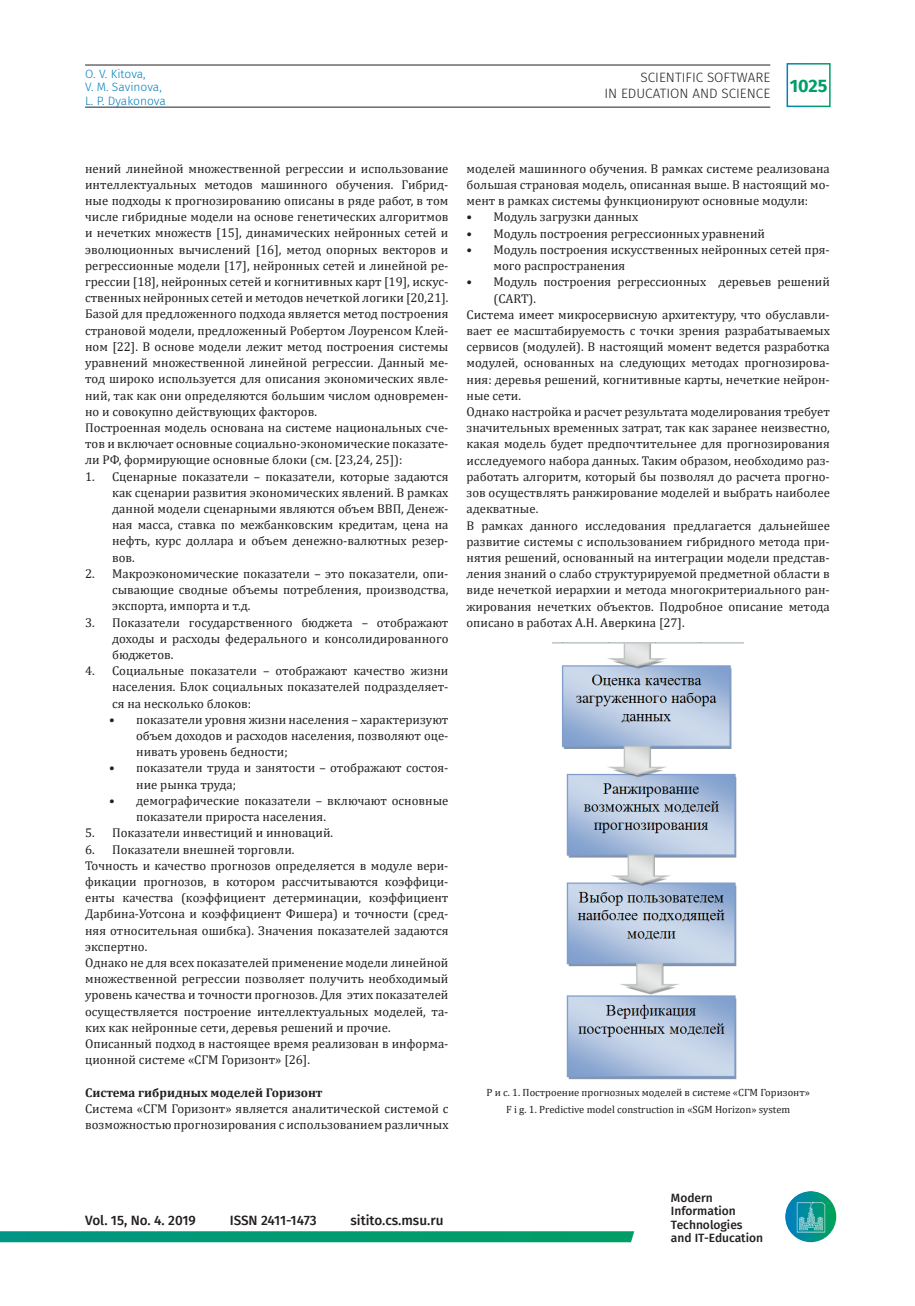
<style>
.page{position:relative;width:915px;height:1306px;background:#fff}
.page>*{position:absolute;margin:0;border:0;box-sizing:border-box;transform-origin:0 0}
.t1{font:700 18px "Fira Sans";color:#009e67}
.t2{font:500 13.5px "Fira Sans";color:#231f20}
.t3{font:300 13.5px/16.2px "Fira Sans";color:#231f20;text-align:right}
.t4{font:12.75px/16.2px "Cambria";color:#231f20}
.t5{font:700 12.75px "Cambria";color:#231f20}
.t6{font:500 12px/13.5px "Fira Sans";color:#231f20}
.t7{font:300 12px/13.5px "Fira Sans";color:#0080bf}
.t8{font:10.5px/16.2px "Cambria";color:#231f20;text-align:center}
</style>
<div class="page">
<div style="left:786px;top:63px;width:44px;height:44px;border:2px solid #fff"></div>
<hr style="left:85px;top:65px;width:685px;height:1px;background:#231f20">
<hr style="left:85px;top:107px;width:685px;height:1px;background:#231f20">
<img style="left:784px;top:1191px;width:52px;height:51px;border-radius:26px">
<svg style="left:0;top:1231px;width:634px;height:11px;background:#069d76"></svg>
<img style="left:552px;top:642px;width:191px;height:438px">
<p class="t7" style="left:85px;top:67px;width:82px">O. V. Kitova,<br>V. M. Savinova,<br>L. P. Dyakonova</p>
<p class="t3" style="left:604px;top:69px;width:167px">SCIENTIFIC SOFTWARE<br>IN EDUCATION AND SCIENCE</p>
<h1 class="t1" style="left:789px;top:71px;width:39px">1025</h1>
<p class="t4" style="left:85px;top:160px;width:365px">нений линейной множественной регрессии и использование интеллектуальных методов машинного обучения. Гибрид&shy;ные подходы к прогнозированию описаны в ряде работ, в том числе гибридные модели на основе генетических алгоритмов и нечетких множеств [15], динамических нейронных сетей и эволюционных вычислений [16], метод опорных векторов и регрессионные модели [17], нейронных сетей и линейной ре&shy;грессии [18], нейронных сетей и когнитивных карт [19], искус&shy;ственных нейронных сетей и методов нечеткой логики [20,21].<br>Базой для предложенного подхода является метод построения страновой модели, предложенный Робертом Лоуренсом Клей&shy;ном [22]. В основе модели лежит метод построения системы уравнений множественной линейной регрессии. Данный ме&shy;тод широко используется для описания экономических явле&shy;ний, так как они определяются большим числом одновремен&shy;но и совокупно действующих факторов.<br>Построенная модель основана на системе национальных сче&shy;тов и включает основные социально-экономические показате&shy;ли РФ, формирующие основные блоки (см. [23,24, 25]):</p>
<p class="t4" style="left:112px;top:468px;width:338px;text-align:justify;text-indent:-27px">1. Сценарные показатели – показатели, которые задаются как сценарии развития экономических явлений. В рамках данной модели сценарными являются объем ВВП, Денеж&shy;ная масса, ставка по межбанковским кредитам, цена на нефть, курс доллара и объем денежно-валютных резер&shy;вов.</p>
<p class="t4" style="left:112px;top:565px;width:338px;text-align:justify;text-indent:-27px">2. Макроэкономические показатели – это показатели, опи&shy;сывающие сводные объемы потребления, производства, экспорта, импорта и т.д.</p>
<p class="t4" style="left:112px;top:614px;width:338px;text-align:justify;text-indent:-27px">3. Показатели государственного бюджета – отображают доходы и расходы федерального и консолидированного бюджетов.</p>
<p class="t4" style="left:112px;top:662px;width:338px;text-align:justify;text-indent:-27px">4. Социальные показатели – отображают качество жизни населения. Блок социальных показателей подразделяет&shy;ся на несколько блоков:</p>
<p class="t4" style="left:136px;top:711px;width:314px;text-align:justify;text-indent:-27px">• показатели уровня жизни населения – характеризуют объем доходов и расходов населения, позволяют оце&shy;нивать уровень бедности;</p>
<p class="t4" style="left:136px;top:760px;width:314px;text-indent:-27px">• показатели труда и занятости – отображают состоя&shy;ние рынка труда;</p>
<p class="t4" style="left:136px;top:792px;width:314px;text-indent:-27px">• демографические показатели – включают основные показатели прироста населения.</p>
<p class="t4" style="left:85px;top:824px;width:249px">5. Показатели инвестиций и инноваций.</p>
<p class="t4" style="left:85px;top:841px;width:365px">6. Показатели внешней торговли.<br>Точность и качество прогнозов определяется в модуле вери&shy;фикации прогнозов, в котором рассчитываются коэффици&shy;енты качества (коэффициент детерминации, коэффициент Дарбина-Уотсона и коэффициент Фишера) и точности (сред&shy;няя относительная ошибка). Значения показателей задаются экспертно.<br>Однако не для всех показателей применение модели линейной множественной регрессии позволяет получить необходимый уровень качества и точности прогнозов. Для этих показателей осуществляется построение интеллектуальных моделей, та&shy;ких как нейронные сети, деревья решений и прочие.<br>Описанный подход в настоящее время реализован в информа&shy;ционной системе «СГМ Горизонт» [26].</p>
<p class="t5" style="left:85px;top:1083px;width:239px">Система гибридных моделей Горизонт</p>
<p class="t4" style="left:85px;top:1100px;width:365px">Система «СГМ Горизонт» является аналитической системой с возможностью прогнозирования с использованием различных</p>
<p class="t4" style="left:466px;top:160px;width:365px;text-align:justify">моделей машинного обучения. В рамках системе реализована большая страновая модель, описанная выше. В настоящий мо&shy;мент в рамках системы функционируют основные модули:</p>
<p class="t4" style="left:466px;top:209px;width:173px">• Модуль загрузки данных</p>
<p class="t4" style="left:466px;top:225px;width:300px">• Модуль построения регрессионных уравнений</p>
<p class="t4" style="left:493px;top:241px;width:338px;text-indent:-27px">• Модуль построения искусственных нейронных сетей пря&shy;мого распространения</p>
<p class="t4" style="left:466px;top:274px;width:365px">• Модуль построения регрессионных деревьев решений</p>
<p class="t4" style="left:493px;top:290px;width:44px">(CART).</p>
<p class="t4" style="left:466px;top:306px;width:365px">Система имеет микросервисную архитектуру, что обуславли-</p>
<p class="t4" style="left:466px;top:322px;width:365px">вает ее масштабируемость с точки зрения разрабатываемых</p>
<p class="t4" style="left:466px;top:339px;width:365px">сервисов (модулей). В настоящий момент ведется разработка</p>
<p class="t4" style="left:466px;top:355px;width:365px">модулей, основанных на следующих методах прогнозирова-</p>
<p class="t4" style="left:466px;top:371px;width:365px">ния: деревья решений, когнитивные карты, нечеткие нейрон-</p>
<p class="t4" style="left:466px;top:387px;width:56px">ные сети.</p>
<p class="t4" style="left:466px;top:403px;width:365px">Однако настройка и расчет результата моделирования требует</p>
<p class="t4" style="left:466px;top:420px;width:365px">значительных временных затрат, так как заранее неизвестно,</p>
<p class="t4" style="left:466px;top:436px;width:365px">какая модель будет предпочтительнее для прогнозирования</p>
<p class="t4" style="left:466px;top:452px;width:365px">исследуемого набора данных. Таким образом, необходимо раз-</p>
<p class="t4" style="left:466px;top:468px;width:365px">работать алгоритм, который бы позволял до расчета прогно-</p>
<p class="t4" style="left:466px;top:484px;width:365px">зов осуществлять ранжирование моделей и выбрать наиболее</p>
<p class="t4" style="left:466px;top:501px;width:73px">адекватные.</p>
<p class="t4" style="left:466px;top:517px;width:365px">В рамках данного исследования предлагается дальнейшее</p>
<p class="t4" style="left:466px;top:533px;width:365px">развитие системы с использованием гибридного метода при-</p>
<p class="t4" style="left:466px;top:549px;width:365px">нятия решений, основанный на интеграции модели представ-</p>
<p class="t4" style="left:466px;top:565px;width:365px">ления знаний о слабо структурируемой предметной области в</p>
<p class="t4" style="left:466px;top:582px;width:365px">виде нечеткой иерархии и метода многокритериального ран-</p>
<p class="t4" style="left:466px;top:598px;width:365px">жирования нечетких объектов. Подробное описание метода</p>
<p class="t4" style="left:466px;top:614px;width:219px">описано в работах А.Н. Аверкина [27].</p>
<p class="t8" style="left:486px;top:1084px;width:325px">Р и с. 1. Построение прогнозных моделей в системе «СГМ Горизонт»<br>F i g. 1. Predictive model construction in «SGM Horizon» system</p>
<p class="t2" style="left:85px;top:1209px;width:112px">Vol. 15, No. 4. 2019</p>
<p class="t2" style="left:230px;top:1209px;width:88px">ISSN 2411-1473</p>
<p class="t2" style="left:350px;top:1209px;width:94px">sitito.cs.msu.ru</p>
<p class="t6" style="left:670px;top:1189px;width:94px">Modern<br>Information<br>Technologies and IT-Education</p>
</div>
